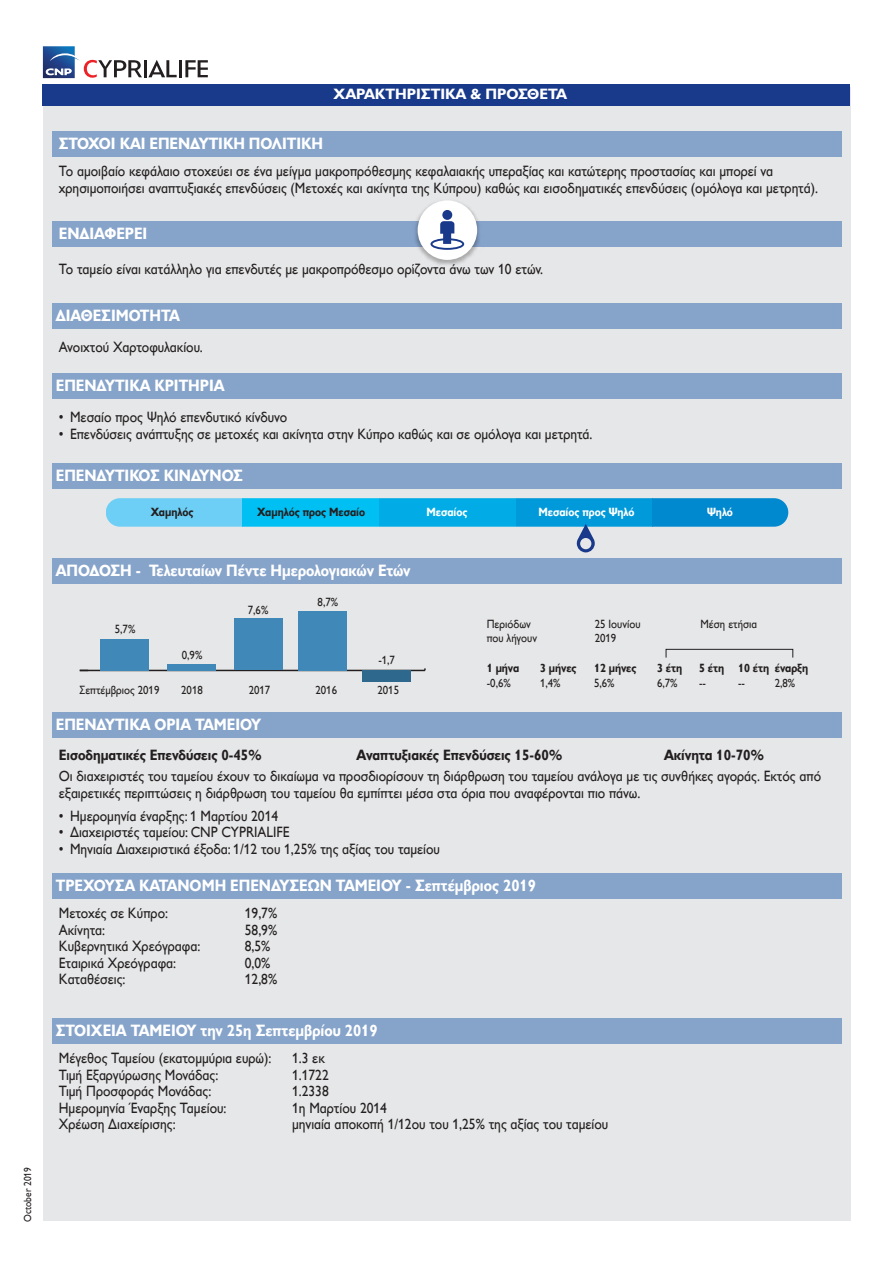
<style>
.page{position:relative;width:893px;height:1263px;background:#fff}
.page>*{position:absolute;margin:0;border:0;box-sizing:border-box;transform-origin:0 0}
.t1{font:700 16.5px "Gill Sans Hel TF";color:#fff;scale:.9 1}
.t2{font:15px/16.5px "Gill Sans Hel TF";color:#231f20;scale:.9 1}
.t3{font:700 15px "Gill Sans Hel TF";color:#231f20;scale:.9 1}
.t4{font:700 15px "Gill Sans Hel TF";color:#fff}
.t5{font:12px/13.5px "Gill Sans Hel TF";color:#231f20;scale:.9 1}
.t6{font:700 12px "Gill Sans Hel TF";color:#231f20;scale:.9 1}
.t7{font:700 12px "Gill Sans Hel TF";color:#fff;scale:.9 1}
.t8{font:10.5px "Gill Sans Hel TF";color:#231f20;scale:.9 1}
</style>
<div class="page">
<div style="left:43px;top:87px;width:808px;height:1134px;background:#e6e7e8"></div>
<div style="left:42px;top:84px;width:808px;height:21px;background:#19398a"></div>
<hr style="left:144px;top:60px;width:3px;height:17px;background:#231f20">
<svg style="left:148px;top:60px;width:29px;height:17px"></svg>
<hr style="left:179px;top:60px;width:3px;height:17px;background:#231f20">
<svg style="left:185px;top:60px;width:23px;height:17px"></svg>
<svg style="left:42px;top:46px;width:33px;height:33px"></svg>
<svg style="left:43px;top:46px;width:99px;height:32px"></svg>
<div style="left:52px;top:132px;width:789px;height:25px;background:#86a3ca"></div>
<div style="left:52px;top:221px;width:789px;height:25px;background:#86a3ca"></div>
<img style="left:413px;top:201px;width:70px;height:64px">
<div style="left:418px;top:200px;width:59px;height:60px;background:#fff;border-radius:50%"></div>
<svg style="left:440px;top:221px;width:14px;height:23px"></svg>
<div style="left:442px;top:210px;width:10px;height:10px;background:#19398a;border-radius:50%"></div>
<div style="left:430px;top:238px;width:34px;height:12px;border:2px solid #19398a;border-radius:50%"></div>
<div style="left:52px;top:303px;width:789px;height:25px;background:#86a3ca"></div>
<div style="left:52px;top:374px;width:789px;height:25px;background:#86a3ca"></div>
<div style="left:52px;top:464px;width:789px;height:25px;background:#86a3ca"></div>
<div style="left:52px;top:558px;width:789px;height:25px;background:#86a3ca"></div>
<div style="left:52px;top:712px;width:789px;height:25px;background:#86a3ca"></div>
<div style="left:52px;top:874px;width:789px;height:25px;background:#86a3ca"></div>
<div style="left:52px;top:1018px;width:789px;height:25px;background:#86a3ca"></div>
<div style="left:106px;top:498px;width:136px;height:29px;background:#6dcff6"></div>
<div style="left:242px;top:498px;width:137px;height:29px;background:#00c0f3"></div>
<div style="left:379px;top:498px;width:137px;height:29px;background:#00abe6"></div>
<div style="left:516px;top:498px;width:136px;height:29px;background:#0099da"></div>
<div style="left:652px;top:498px;width:136px;height:29px;background:#0089cf"></div>
<svg style="left:577px;top:524px;width:18px;height:28px"></svg>
<hr style="left:80px;top:670px;width:345px;height:1px;background:#231f20">
<div style="left:362px;top:670px;width:48px;height:12px;background:#2e688c"></div>
<div style="left:298px;top:611px;width:49px;height:59px;background:#3f88b8"></div>
<div style="left:234px;top:618px;width:49px;height:52px;background:#3f88b8"></div>
<div style="left:167px;top:664px;width:49px;height:6px;background:#3f88b8"></div>
<div style="left:101px;top:639px;width:48px;height:31px;background:#3f88b8"></div>
<div style="left:666px;top:649px;width:127px;height:9px;border:1px solid #231f20"></div>
<p class="t8" style="left:22px;top:1222px;width:62px;rotate:-90deg">October 2019</p>
<p class="t4" style="left:334px;top:85px;width:235px">ΧΑΡΑΚΤΗΡΙΣΤΙΚΑ &amp; ΠΡΟΣΘΕΤΑ</p>
<p class="t1" style="left:59px;top:134px;width:295px">ΣΤΟΧΟΙ ΚΑΙ ΕΠΕΝ∆ΥΤΙΚΗ ΠΟΛΙΤΙΚΗ</p>
<p class="t2" style="left:59px;top:163px;width:845px">Το αµοιβαίο κεφάλαιο στοχεύει σε ένα µείγµα µακροπρόθεσµης κεφαλαιακής υπεραξίας και κατώτερης προστασίας και µπορεί να χρησιµοποιήσει αναπτυξιακές επενδύσεις (Μετοχές και ακίνητα της Κύπρου) καθώς και εισοδηµατικές επενδύσεις (οµόλογα και µετρητά).</p>
<p class="t1" style="left:59px;top:224px;width:100px">ΕΝ∆ΙΑΦΕΡΕΙ</p>
<p class="t2" style="left:59px;top:261px;width:540px">Το ταµείο είναι κατάλληλο για επενδυτές µε µακροπρόθεσµο ορίζοντα άνω των 10 ετών.</p>
<p class="t1" style="left:56px;top:306px;width:139px">∆ΙΑΘΕΣΙΜΟΤΗΤΑ</p>
<p class="t2" style="left:59px;top:338px;width:161px">Ανοιχτού Χαρτοφυλακίου.</p>
<p class="t1" style="left:56px;top:376px;width:189px">ΕΠΕΝ∆ΥΤΙΚΑ ΚΡΙΤΗΡΙΑ</p>
<p class="t2" style="left:59px;top:409px;width:255px">• Μεσαίο προς Ψηλό επενδυτικό κίνδυνο</p>
<p class="t2" style="left:59px;top:425px;width:594px">• Επενδύσεις ανάπτυξης σε µετοχές και ακίνητα στην Κύπρο καθώς και σε οµόλογα και µετρητά.</p>
<p class="t1" style="left:56px;top:466px;width:209px">ΕΠΕΝ∆ΥΤΙΚΟΣ ΚΙΝ∆ΥΝΟΣ</p>
<p class="t6" style="left:151px;top:505px;width:49px">Χαµηλός</p>
<p class="t6" style="left:257px;top:505px;width:122px">Χαµηλός προς Μεσαίο</p>
<p class="t7" style="left:426px;top:505px;width:47px">Μεσαίος</p>
<p class="t7" style="left:538px;top:505px;width:108px">Μεσαίος προς Ψηλό</p>
<p class="t7" style="left:707px;top:505px;width:30px">Ψηλό</p>
<p class="t1" style="left:56px;top:561px;width:396px">ΑΠΟ∆ΟΣΗ - Τελευταίων Πέντε Ηµερολογιακών Ετών</p>
<p class="t5" style="left:115px;top:623px;width:24px">5,7%</p>
<p class="t5" style="left:182px;top:648px;width:24px">0,9%</p>
<p class="t5" style="left:248px;top:603px;width:24px">7,6%</p>
<p class="t5" style="left:318px;top:595px;width:24px">8,7%</p>
<p class="t5" style="left:378px;top:654px;width:20px">-1,7</p>
<p class="t5" style="left:80px;top:683px;width:90px">Σεπτέµβριος 2019</p>
<p class="t5" style="left:181px;top:683px;width:25px">2018</p>
<p class="t5" style="left:249px;top:683px;width:25px">2017</p>
<p class="t5" style="left:315px;top:683px;width:25px">2016</p>
<p class="t5" style="left:377px;top:683px;width:25px">2015</p>
<p class="t1" style="left:56px;top:715px;width:229px">ΕΠΕΝ∆ΥΤΙΚΑ ΟΡΙΑ ΤΑΜΕΙΟΥ</p>
<p class="t5" style="left:487px;top:617px;width:57px">Περιόδων που λήγουν</p>
<p class="t6" style="left:487px;top:661px;width:38px">1 µήνα</p>
<p class="t5" style="left:487px;top:676px;width:28px">-0,6%</p>
<p class="t6" style="left:540px;top:661px;width:42px">3 µήνες</p>
<p class="t5" style="left:540px;top:676px;width:24px">1,4%</p>
<p class="t5" style="left:595px;top:617px;width:52px">25 Ιουνίου<br>2019</p>
<p class="t5" style="left:700px;top:617px;width:64px">Μέση ετήσια</p>
<p class="t6" style="left:594px;top:661px;width:49px">12 µήνες</p>
<p class="t5" style="left:594px;top:676px;width:24px">5,6%</p>
<p class="t6" style="left:657px;top:661px;width:29px">3 έτη</p>
<p class="t5" style="left:657px;top:676px;width:24px">6,7%</p>
<p class="t6" style="left:699px;top:661px;width:29px">5 έτη</p>
<p class="t5" style="left:699px;top:676px;width:9px">--</p>
<p class="t6" style="left:738px;top:661px;width:36px">10 έτη</p>
<p class="t5" style="left:738px;top:676px;width:9px">--</p>
<p class="t6" style="left:775px;top:661px;width:39px">έναρξη</p>
<p class="t5" style="left:775px;top:676px;width:24px">2,8%</p>
<p class="t3" style="left:59px;top:746px;width:227px">Εισοδηµατικές Επενδύσεις 0-45%</p>
<p class="t3" style="left:357px;top:746px;width:230px">Αναπτυξιακές Επενδύσεις 15-60%</p>
<p class="t3" style="left:664px;top:746px;width:112px">Ακίνητα 10-70%</p>
<p class="t2" style="left:59px;top:768px;width:848px">Οι διαχειριστές του ταµείου έχουν το δικαίωµα να προσδιορίσουν τη διάρθρωση του ταµείου ανάλογα µε τις συνθήκες αγοράς. Εκτός από εξαιρετικές περιπτώσεις η διάρθρωση του ταµείου θα εµπίπτει µέσα στα όρια που αναφέρονται πιο πάνω.</p>
<p class="t2" style="left:59px;top:808px;width:245px">• Ηµεροµηνία έναρξης: 1 Μαρτίου 2014</p>
<p class="t2" style="left:59px;top:824px;width:258px">• ∆ιαχειριστές ταµείου: CNP CYPRIALIFE</p>
<p class="t2" style="left:59px;top:841px;width:425px">• Μηνιαία ∆ιαχειριστικά έξοδα: 1/12 του 1,25% της αξίας του ταµείου</p>
<p class="t1" style="left:56px;top:876px;width:535px">ΤΡΕΧΟΥΣΑ ΚΑΤΑΝΟΜΗ ΕΠΕΝ∆ΥΣΕΩΝ ΤΑΜΕΙΟΥ - Σεπτέµβριος 2019</p>
<p class="t2" style="left:59px;top:905px;width:123px">Μετοχές σε Κύπρο:</p>
<p class="t2" style="left:245px;top:905px;width:37px">19,7%</p>
<p class="t2" style="left:59px;top:922px;width:53px">Ακίνητα:</p>
<p class="t2" style="left:245px;top:922px;width:37px">58,9%</p>
<p class="t2" style="left:59px;top:938px;width:159px">Κυβερνητικά Χρεόγραφα:</p>
<p class="t2" style="left:245px;top:938px;width:30px">8,5%</p>
<p class="t2" style="left:59px;top:955px;width:132px">Εταιρικά Χρεόγραφα:</p>
<p class="t2" style="left:245px;top:955px;width:30px">0,0%</p>
<p class="t2" style="left:59px;top:971px;width:76px">Καταθέσεις:</p>
<p class="t2" style="left:245px;top:971px;width:37px">12,8%</p>
<p class="t1" style="left:56px;top:1021px;width:359px">ΣΤΟΙΧΕΙΑ ΤΑΜΕΙΟΥ την 25η Σεπτεµβρίου 2019</p>
<p class="t2" style="left:59px;top:1050px;width:238px">Μέγεθος Ταµείου (εκατοµµύρια ευρώ):</p>
<p class="t2" style="left:292px;top:1050px;width:38px">1.3 εκ</p>
<p class="t2" style="left:59px;top:1066px;width:179px">Τιµή Εξαργύρωσης Μονάδας:</p>
<p class="t2" style="left:292px;top:1066px;width:42px">1.1722</p>
<p class="t2" style="left:59px;top:1083px;width:171px">Τιµή Προσφοράς Μονάδας:</p>
<p class="t2" style="left:292px;top:1083px;width:42px">1.2338</p>
<p class="t2" style="left:59px;top:1099px;width:188px">Ηµεροµηνία Έναρξης Ταµείου:</p>
<p class="t2" style="left:292px;top:1099px;width:107px">1η Μαρτίου 2014</p>
<p class="t2" style="left:59px;top:1116px;width:131px">Χρέωση ∆ιαχείρισης:</p>
<p class="t2" style="left:292px;top:1116px;width:353px">µηνιαία αποκοπή 1/12ου του 1,25% της αξίας του ταµείου</p>
</div>
